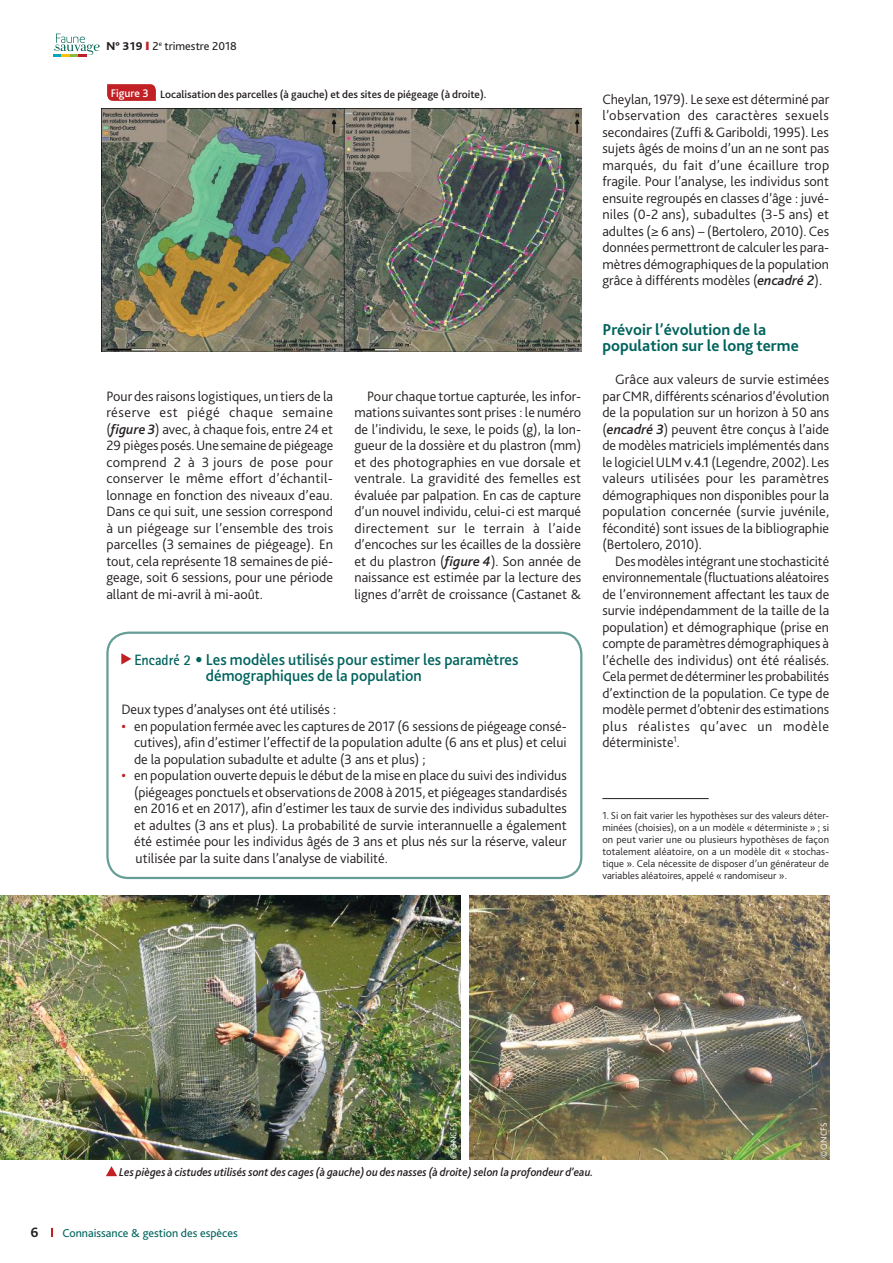
<style>
.page{position:relative;width:893px;height:1263px;background:#fff}
.page>*{position:absolute;margin:0;border:0;box-sizing:border-box;transform-origin:0 0}
.t1{font:500 16.5px/16.5px "Bliss 2";color:#00635d;scale:.95 1}
.t2{font:700 16.5px/16.5px "Bliss 2";color:#00635d}
.t3{font:300 14.25px/16.5px "Bliss 2";color:#241f1f;text-align:justify}
.t4{font:700 14.25px "Bliss 2";color:#241f1f}
.t5{font:italic 500 12px "Bliss 2";color:#241f1f;scale:.95 1}
.t6{font:12px "Bliss 2";color:#00635d}
.t7{font:12px "Bliss 2";color:#241f1f}
.t8{font:500 11.25px "Bliss 2";color:#241f1f}
.t9{font:300 10.5px/12px "Bliss 2";color:#241f1f;text-align:justify}
.t10{font:300 9px "Bliss 2";color:#fff}
.s1{font-family:"Bliss";font-weight:800}
.s2{color:#c12024}
.s3{font-size:11.55px;color:#fff}
.s4{font-weight:500;font-style:italic}
.s5{font-family:"Rotis Sans Serif";font-weight:700;font-size:15px}
.s6{font-weight:500;color:#c12024}
.s7{font-weight:400}
</style>
<div class="page">
<svg style="left:51px;top:1228px;width:2px;height:9px"></svg>
<svg style="left:54px;top:34px;width:46px;height:23px"></svg>
<hr style="left:602px;top:798px;width:107px;height:1px;background:#241f1f">
<img style="left:101px;top:108px;width:480px;height:243px">
<svg style="left:107px;top:84px;width:49px;height:17px"></svg>
<svg style="left:106px;top:1166px;width:11px;height:10px"></svg>
<img style="left:470px;top:896px;width:359px;height:264px">
<img style="left:0;top:896px;width:461px;height:264px">
<svg style="left:121px;top:653px;width:10px;height:12px"></svg>
<div style="left:106px;top:632px;width:476px;height:247px;border:2px solid #659e96;border-radius:21px"></div>
<p class="t7" style="left:107px;top:39px;width:132px"><span class="s1">N° 319</span> <span class="s2">❙</span> 2<sup>e</sup> trimestre 2018</p>
<p class="t8" style="left:111px;top:87px;width:377px"><span class="s3">Figure 3</span> Localisation des parcelles (à gauche) et des sites de piégeage (à droite).</p>
<p class="t3" style="left:106px;top:387px;width:228px">Pour des raisons logistiques, un tiers de la réserve est piégé chaque semaine (<span class="s4">figure 3</span>) avec, à chaque fois, entre 24 et 29 pièges posés. Une semaine de piégeage comprend 2 à 3 jours de pose pour conserver le même effort d’échantil&shy;lonnage en fonction des niveaux d’eau.<br>Dans ce qui suit, une session correspond à un piégeage sur l’ensemble des trois parcelles (3 semaines de piégeage). En tout, cela représente 18 semaines de pié&shy;geage, soit 6 sessions, pour une période allant de mi-avril à mi-août.</p>
<p class="t3" style="left:354px;top:387px;width:228px;text-indent:13px">Pour chaque tortue capturée, les infor&shy;mations suivantes sont prises : le numéro de l’individu, le sexe, le poids (g), la lon&shy;gueur de la dossière et du plastron (mm) et des photographies en vue dorsale et ventrale. La gravidité des femelles est évaluée par palpation. En cas de capture d’un nouvel individu, celui-ci est marqué directement sur le terrain à l’aide d’encoches sur les écailles de la dossière et du plastron (<span class="s4">figure 4</span>). Son année de naissance est estimée par la lecture des lignes d’arrêt de croissance (Castanet &amp;</p>
<p class="t1" style="left:206px;top:650px;width:331px;text-indent:-71px"><span class="s5">Encadré 2 •</span> Les modèles utilisés pour estimer les paramètres démographiques de la population</p>
<p class="t3" style="left:121px;top:701px;width:216px">Deux types d’analyses ont été utilisés :</p>
<p class="t3" style="left:134px;top:717px;width:434px;text-indent:-13px"><span class="s6">•</span> en population fermée avec les captures de 2017 (6 sessions de piégeage consé&shy;cutives), afin d’estimer l’effectif de la population adulte (6 ans et plus) et celui de la population subadulte et adulte (3 ans et plus) ;</p>
<p class="t3" style="left:134px;top:767px;width:434px;text-indent:-13px"><span class="s6">•</span> en population ouverte depuis le début de la mise en place du suivi des individus (piégeages ponctuels et observations de 2008 à 2015, et piégeages standardisés en 2016 et en 2017), afin d’estimer les taux de survie des individus subadultes et adultes (3 ans et plus). La probabilité de survie interannuelle a également été estimée pour les individus âgés de 3 ans et plus nés sur la réserve, valeur utilisée par la suite dans l’analyse de viabilité.</p>
<p class="t3" style="left:602px;top:90px;width:228px">Cheylan, 1979). Le sexe est déterminé par l’observation des caractères sexuels secondaires (Zuffi &amp; Gariboldi, 1995). Les sujets âgés de moins d’un an ne sont pas marqués, du fait d’une écaillure trop fragile. Pour l’analyse, les individus sont ensuite regroupés en classes d’âge : juvé&shy;niles (0-2 ans), subadultes (3-5 ans) et adultes (≥ 6 ans) – (Bertolero, 2010). Ces données permettront de calculer les para&shy;mètres démographiques de la population grâce à différents modèles (<span class="s4">encadré 2</span>).</p>
<p class="t2" style="left:602px;top:320px;width:198px">Prévoir l’évolution de la population sur le long terme</p>
<p class="t3" style="left:602px;top:371px;width:228px;text-indent:13px">Grâce aux valeurs de survie estimées par CMR, différents scénarios d’évolution de la population sur un horizon à 50 ans (<span class="s4">encadré 3</span>) peuvent être conçus à l’aide de modèles matriciels implémentés dans le logiciel ULM <span class="s7">v.4.1</span> (Legendre, 2002). Les valeurs utilisées pour les paramètres démographiques non disponibles pour la population concernée (survie juvénile, fécondité) sont issues de la bibliographie (Bertolero, 2010).</p>
<p class="t3" style="left:602px;top:552px;width:228px;text-indent:13px">Des modèles intégrant une stochasticité environnementale (fluctuations aléatoires de l’environnement affectant les taux de survie indépendamment de la taille de la population) et démographique (prise en compte de paramètres démographiques à l’échelle des individus) ont été réalisés.<br>Cela permet de déterminer les probabilités d’extinction de la population. Ce type de modèle permet d’obtenir des estimations plus réalistes qu’avec un modèle déterministe<sup>1</sup>.</p>
<p class="t9" style="left:602px;top:809px;width:228px">1. Si on fait varier les hypothèses sur des valeurs déter&shy;minées (choisies), on a un modèle « déterministe » ; si on peut varier une ou plusieurs hypothèses de façon totalement aléatoire, on a un modèle dit « stochas&shy;tique ». Cela nécessite de disposer d’un générateur de variables aléatoires, appelé « randomiseur ».</p>
<p class="t10" style="left:448px;top:1158px;width:37px;rotate:-90deg">© ONCFS</p>
<p class="t5" style="left:119px;top:1165px;width:501px">Les pièges à cistudes utilisés sont des cages (à gauche) ou des nasses (à droite) selon la profondeur d’eau.</p>
<p class="t4" style="left:31px;top:1223px;width:10px">6</p>
<p class="t6" style="left:62px;top:1225px;width:177px">Connaissance &amp; gestion des espèces</p>
<p class="t10" style="left:818px;top:1158px;width:37px;rotate:-90deg">© ONCFS</p>
</div>
